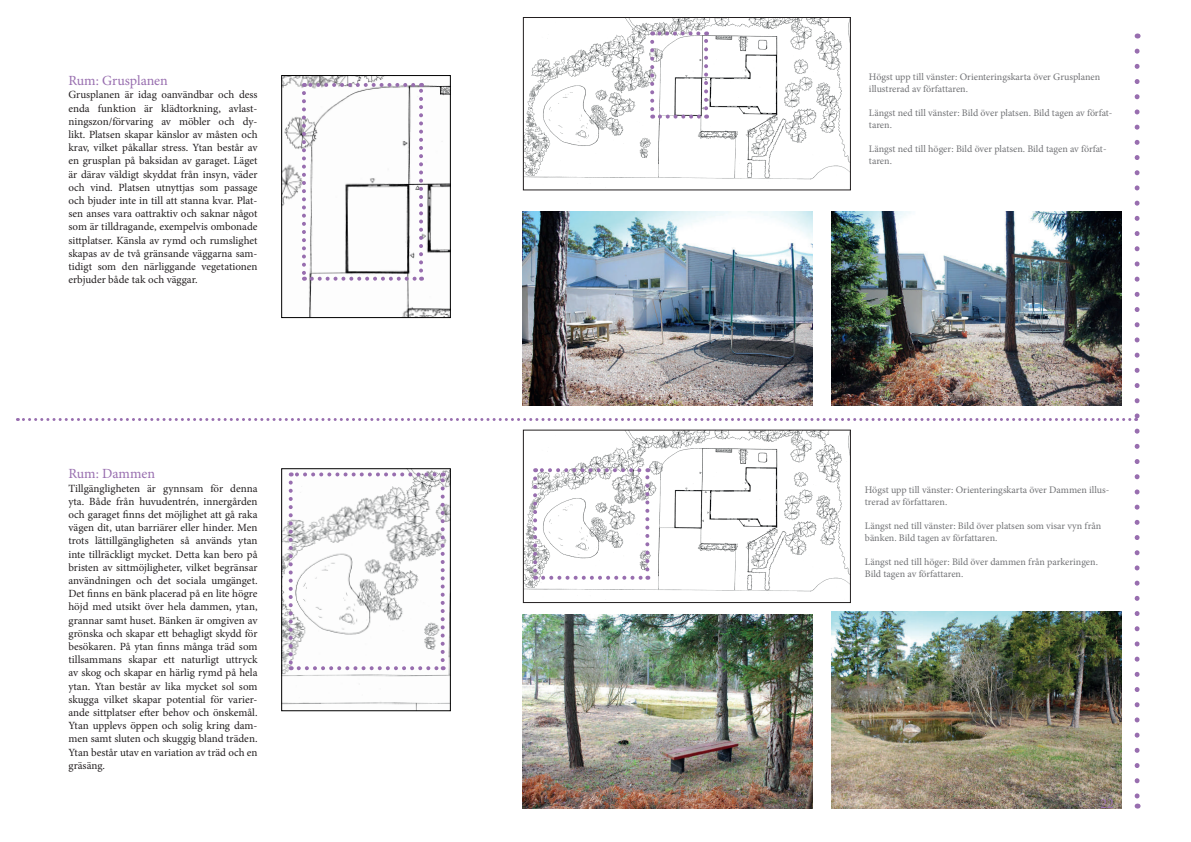
<style>
.page{position:relative;width:1191px;height:842px;background:#fff}
.page>*{position:absolute;margin:0;border:0;box-sizing:border-box;transform-origin:0 0}
.t1{font:14px "Minion Pro";letter-spacing:-.005em;color:#986eaf}
.t2{font:11px/13.2px "Minion Pro";color:#231f20;text-align:justify}
.t3{font:10px/12px "Minion Pro";color:#717275}
</style>
<div class="page">
<img style="left:626px;top:19px;width:223px;height:12px">
<img style="left:17px;top:31px;width:1122px;height:777px">
<p class="t1" style="left:68px;top:71px;width:101px">Rum: Grusplanen</p>
<p class="t2" style="left:68px;top:88px;width:191px">Grusplanen är idag oanvändbar och dess enda funktion är klädtorkning, avlast&shy;ningszon/förvaring av möbler och dy&shy;likt. Platsen skapar känslor av måsten och krav, vilket påkallar stress. Ytan består av en grusplan på baksidan av garaget. Läget är därav väldigt skyddat från insyn, väder och vind. Platsen utnyttjas som passage och bjuder inte in till att stanna kvar. Plat&shy;sen anses vara oattraktiv och saknar något som är tilldragande, exempelvis ombonade sittplatser. Känsla av rymd och rumslighet skapas av de två gränsande väggarna sam&shy;tidigt som den närliggande vegetationen erbjuder både tak och väggar.</p>
<p class="t1" style="left:68px;top:464px;width:88px">Rum: Dammen</p>
<p class="t2" style="left:68px;top:481px;width:191px">Tillgängligheten är gynnsam för denna yta. Både från huvudentrén, innergården och garaget finns det möjlighet att gå raka vägen dit, utan barriärer eller hinder. Men trots lättillgängligheten så används ytan inte tillräckligt mycket. Detta kan bero på bristen av sittmöjligheter, vilket begränsar användningen och det sociala umgänget.<br>Det finns en bänk placerad på en lite högre höjd med utsikt över hela dammen, ytan, grannar samt huset. Bänken är omgiven av grönska och skapar ett behagligt skydd för besökaren. På ytan finns många träd som tillsammans skapar ett naturligt uttryck av skog och skapar en härlig rymd på hela ytan. Ytan består av lika mycket sol som skugga vilket skapar potential för varier&shy;ande sittplatser efter behov och önskemål.<br>Ytan upplevs öppen och solig kring dam&shy;men samt sluten och skuggig bland träden.<br>Ytan består utav en variation av träd och en gräsäng.</p>
<p class="t3" style="left:869px;top:71px;width:233px">Högst upp till vänster: Orienteringskarta över Grusplanen illustrerad av författaren.</p>
<p class="t3" style="left:869px;top:107px;width:245px">Längst ned till vänster: Bild över platsen. Bild tagen av förfat&shy;taren.</p>
<p class="t3" style="left:869px;top:143px;width:239px">Längst ned till höger: Bild över platsen. Bild tagen av förfat&shy;taren.</p>
<p class="t3" style="left:865px;top:484px;width:246px">Högst upp till vänster: Orienteringskarta över Dammen illus&shy;trerad av författaren.</p>
<p class="t3" style="left:865px;top:520px;width:238px">Längst ned till vänster: Bild över platsen som visar vyn från bänken. Bild tagen av författaren.</p>
<p class="t3" style="left:865px;top:556px;width:234px">Längst ned till höger: Bild över dammen från parkeringen.<br>Bild tagen av författaren.</p>
<p class="t1" style="left:1100px;top:794px;width:15px">22</p>
</div>
